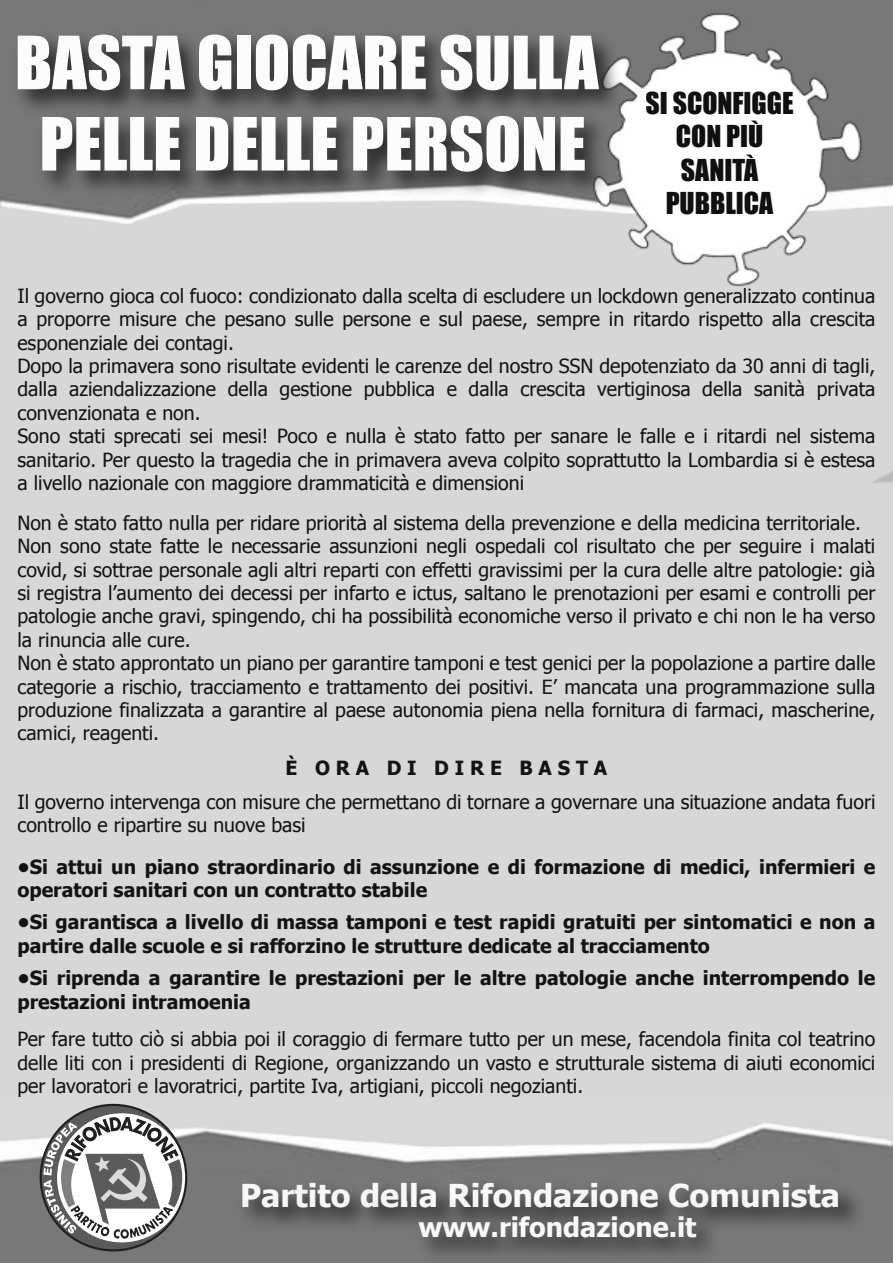
<style>
.page{position:relative;width:893px;height:1263px;background:#fff}
.page>*{position:absolute;margin:0;border:0;box-sizing:border-box;transform-origin:0 0}
.t1{font:67.8px/81.3px "Impact";color:#fcfcfc;text-align:center}
.t2{font:700 31.5px "Tahoma";color:#f7f7f7}
.t3{font:27.75px/33.3px "Impact";color:#101010;text-align:center}
.t4{font:700 27px "Tahoma";color:#f9f9f9}
.t5{font:19.5px/23.4px "Tahoma";color:#131313}
.t6{font:700 19.5px/23.4px "Tahoma";color:#131313}
.t7{font:700 19.5px "Tahoma";letter-spacing:.3em;color:#131313}
</style>
<div class="page">
<img style="left:0;top:0;width:893px;height:1098px">
<img style="left:2px;top:16px;width:643px;height:210px">
<img style="left:0;top:1098px;width:893px;height:165px">
<svg style="left:41px;top:1105px;width:145px;height:145px"></svg>
<svg style="left:43px;top:1113px;width:143px;height:129px"></svg>
<img style="left:228px;top:1167px;width:645px;height:81px">
<img style="left:406px;top:1201px;width:324px;height:62px">
<h1 class="t1" style="left:15px;top:20px;width:585px">BASTA GIOCARE SULLA<br>PELLE DELLE PERSONE</h1>
<h3 class="t3" style="left:645px;top:86px;width:150px">SI SCONFIGGE<br>CON PIÙ<br>SANITÀ<br>PUBBLICA</h3>
<p class="t5" style="left:17px;top:283px;width:860px">Il governo gioca col fuoco: condizionato dalla scelta di escludere un lockdown generalizzato continua a proporre misure che pesano sulle persone e sul paese, sempre in ritardo rispetto alla crescita esponenziale dei contagi.<br>Dopo la primavera sono risultate evidenti le carenze del nostro SSN depotenziato da 30 anni di tagli, dalla aziendalizzazione della gestione pubblica e dalla crescita vertiginosa della sanità privata convenzionata e non.<br>Sono stati sprecati sei mesi! Poco e nulla è stato fatto per sanare le falle e i ritardi nel sistema sanitario. Per questo la tragedia che in primavera aveva colpito soprattutto la Lombardia si è estesa a livello nazionale con maggiore drammaticità e dimensioni</p>
<p class="t5" style="left:17px;top:510px;width:860px">Non è stato fatto nulla per ridare priorità al sistema della prevenzione e della medicina territoriale.<br>Non sono state fatte le necessarie assunzioni negli ospedali col risultato che per seguire i malati covid, si sottrae personale agli altri reparti con effetti gravissimi per la cura delle altre patologie: già si registra l’aumento dei decessi per infarto e ictus, saltano le prenotazioni per esami e controlli per patologie anche gravi, spingendo, chi ha possibilità economiche verso il privato e chi non le ha verso la rinuncia alle cure.<br>Non è stato approntato un piano per garantire tamponi e test genici per la popolazione a partire dalle categorie a rischio, tracciamento e trattamento dei positivi. E’ mancata una programmazione sulla produzione finalizzata a garantire al paese autonomia piena nella fornitura di farmaci, mascherine, camici, reagenti.</p>
<p class="t7" style="left:286px;top:754px;width:323px">È ORA DI DIRE BASTA</p>
<p class="t5" style="left:17px;top:789px;width:860px">Il governo intervenga con misure che permettano di tornare a governare una situazione andata fuori controllo e ripartire su nuove basi</p>
<p class="t6" style="left:17px;top:853px;width:860px">•Si attui un piano straordinario di assunzione e di formazione di medici, infermieri e operatori sanitari con un contratto stabile</p>
<p class="t6" style="left:17px;top:909px;width:859px">•Si garantisca a livello di massa tamponi e test rapidi gratuiti per sintomatici e non a partire dalle scuole e si rafforzino le strutture dedicate al tracciamento</p>
<p class="t6" style="left:17px;top:965px;width:859px">•Si riprenda a garantire le prestazioni per le altre patologie anche interrompendo le prestazioni intramoenia</p>
<p class="t5" style="left:17px;top:1027px;width:859px;text-align:justify">Per fare tutto ciò si abbia poi il coraggio di fermare tutto per un mese, facendola finita col teatrino delle liti con i presidenti di Regione, organizzando un vasto e strutturale sistema di aiuti economici per lavoratori e lavoratrici, partite Iva, artigiani, piccoli negozianti.</p>
<h2 class="t2" style="left:240px;top:1174px;width:601px">Partito della Rifondazione Comunista</h2>
<h3 class="t4" style="left:418px;top:1209px;width:279px">www.rifondazione.it</h3>
</div>
